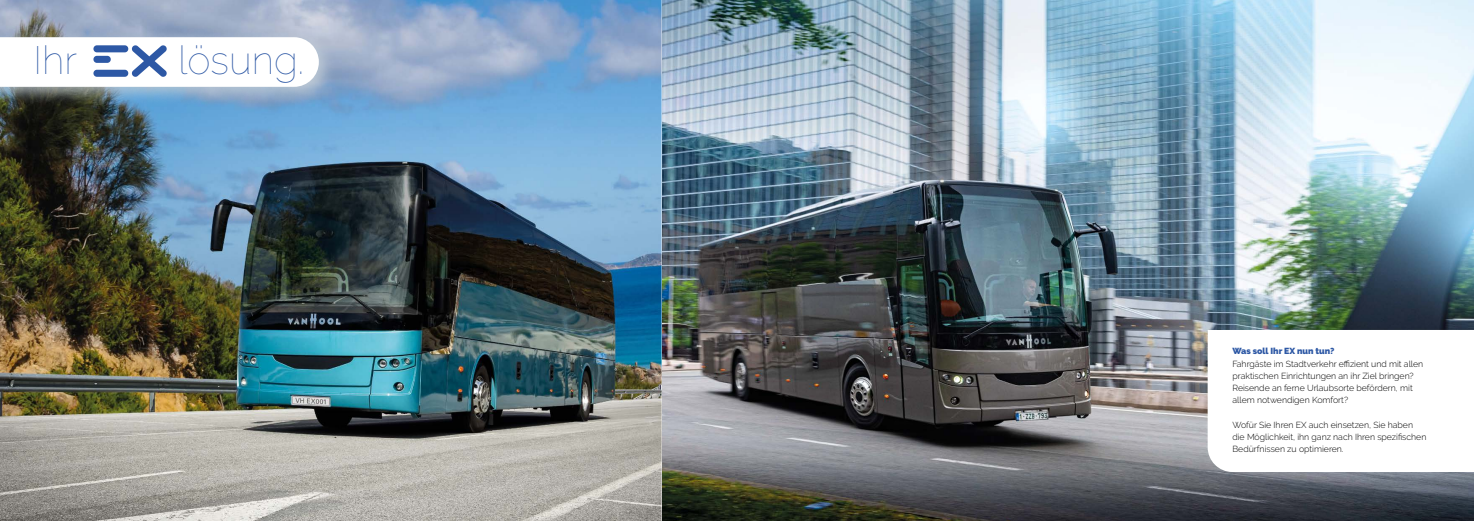
<style>
.page{position:relative;width:1474px;height:521px;background:#fff}
.page>*{position:absolute;margin:0;border:0;box-sizing:border-box;transform-origin:0 0}
.t1{font:100 39.38px "Raleway";color:#2d58a5}
.t2{font:300 8.75px/12.2px "Raleway";color:#000}
.t3{font:900 8.75px "Raleway";color:#2d58a5}
</style>
<div class="page">
<img style="left:0;top:0;width:661px;height:521px">
<img style="left:662px;top:0;width:811px;height:521px">
<svg style="left:1207px;top:330px;width:266px;height:142px"></svg>
<div style="left:0;top:28px;width:338px;height:78px;background:#c8d3da;opacity:.75"></div>
<svg style="left:0;top:37px;width:319px;height:50px"></svg>
<h1 class="t1" style="left:33px;top:37px;width:45px">Ihr</h1>
<h1 class="t1" style="left:178px;top:37px;width:127px">lösung.</h1>
<p class="t3" style="left:1232px;top:346px;width:103px">Was soll Ihr EX nun tun?</p>
<p class="t2" style="left:1232px;top:357px;width:192px">Fahrgäste im Stadtverkehr effizient und mit allen praktischen Einrichtungen an ihr Ziel bringen?<br>Reisende an ferne Urlaubsorte befördern, mit allem notwendigen Komfort?</p>
<p class="t2" style="left:1232px;top:418px;width:195px">Wofür Sie Ihren EX auch einsetzen, Sie haben die Möglichkeit, ihn ganz nach Ihren spezifischen<br>Bedürfnissen zu optimieren.</p>
</div>
